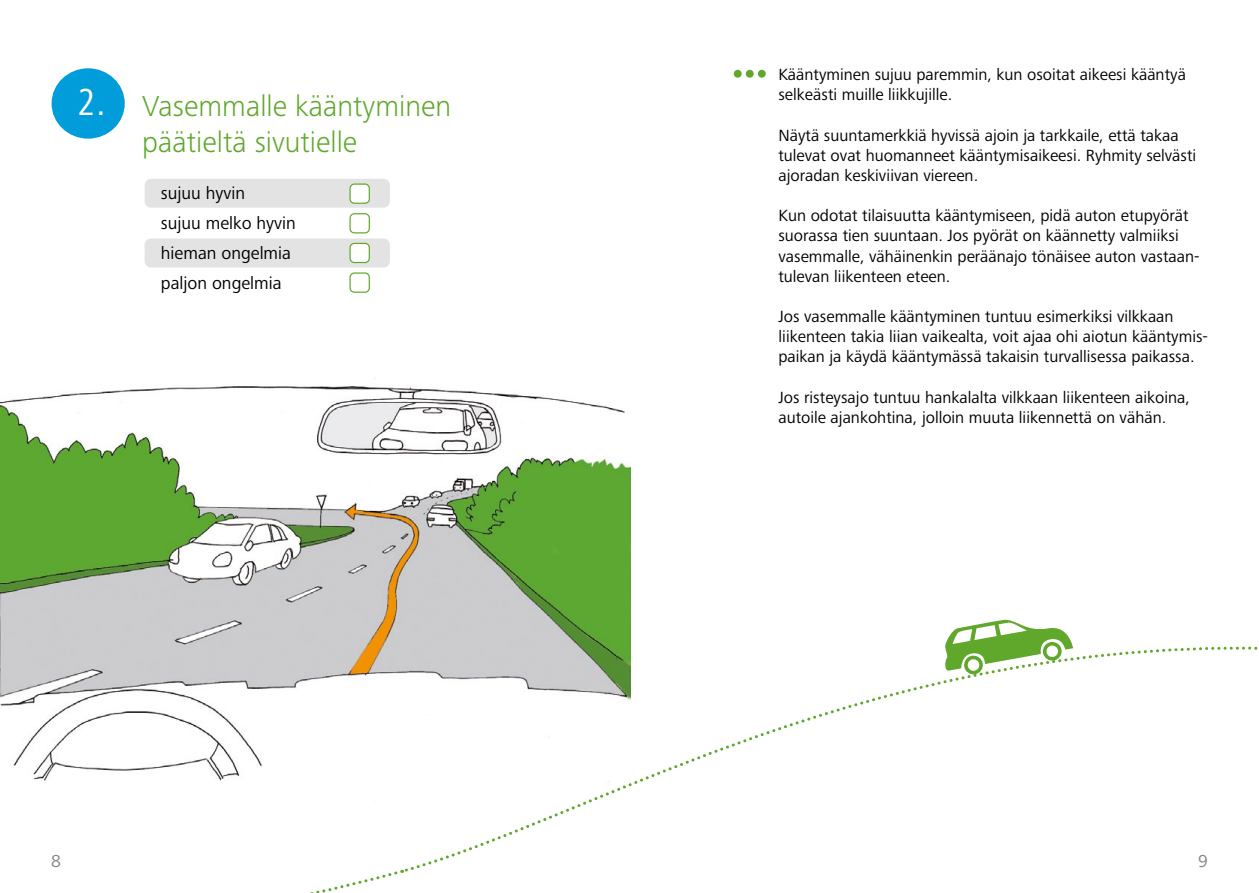
<style>
.page{position:relative;width:1259px;height:893px;background:#fff}
.page>*{position:absolute;margin:0;border:0;box-sizing:border-box;transform-origin:0 0}
.t1{font:300 30px/36px "Frutiger Next Pro";color:#5fa82c}
.t2{font:18px/30px "Frutiger Next Pro";color:#000}
.t3{font:18px "Frutiger Next Pro";color:#878787}
.t4{font:16.8px/20.1px "Frutiger Next Pro";color:#000}
.s1{font-weight:400;font-stretch:condensed;font-size:39px;color:#fff}
</style>
<div class="page">
<div style="left:145px;top:179px;width:245px;height:29px;background:#e3e3e3;border-radius:6px"></div>
<div style="left:145px;top:239px;width:245px;height:28px;background:#e3e3e3;border-radius:6px"></div>
<div style="left:350px;top:184px;width:19px;height:19px;background:#fff;border-radius:4px"></div>
<div style="left:349px;top:183px;width:21px;height:21px;border:1px solid #5fa82c;border-radius:4px"></div>
<div style="left:349px;top:213px;width:21px;height:20px;border:1px solid #5fa82c;border-radius:4px"></div>
<div style="left:350px;top:243px;width:19px;height:20px;background:#fff;border-radius:4px"></div>
<div style="left:349px;top:243px;width:21px;height:20px;border:1px solid #5fa82c;border-radius:4px"></div>
<div style="left:349px;top:272px;width:21px;height:21px;border:1px solid #5fa82c;border-radius:4px"></div>
<div style="left:52px;top:68px;width:73px;height:71px;background:#009dda;border-radius:50%"></div>
<div style="left:746px;top:70px;width:7px;height:8px;background:#5fa82c;border-radius:50%"></div>
<div style="left:734px;top:70px;width:7px;height:8px;background:#5fa82c;border-radius:50%"></div>
<div style="left:758px;top:70px;width:7px;height:8px;background:#5fa82c;border-radius:50%"></div>
<img style="left:0;top:378px;width:630px;height:403px">
<svg style="left:401px;top:601px;width:857px;height:272px"></svg>
<svg style="left:310px;top:829px;width:93px;height:64px"></svg>
<svg style="left:944px;top:618px;width:129px;height:57px"></svg>
<h1 class="t1" style="left:142px;top:88px;width:310px;text-indent:-65px"><span class="s1">2.</span> Vasemmalle kääntyminen päätieltä sivutielle</h1>
<p class="t2" style="left:161px;top:178px;width:136px">sujuu hyvin<br>sujuu melko hyvin hieman ongelmia paljon ongelmia</p>
<p class="t3" style="left:51px;top:851px;width:11px">8</p>
<p class="t4" style="left:778px;top:65px;width:409px">Kääntyminen sujuu paremmin, kun osoitat aikeesi kääntyä selkeästi muille liikkujille.</p>
<p class="t4" style="left:778px;top:125px;width:419px">Näytä suuntamerkkiä hyvissä ajoin ja tarkkaile, että takaa tulevat ovat huomanneet kääntymisaikeesi. Ryhmity selvästi ajoradan keskiviivan viereen.</p>
<p class="t4" style="left:778px;top:206px;width:423px">Kun odotat tilaisuutta kääntymiseen, pidä auton etupyörät suorassa tien suuntaan. Jos pyörät on käännetty valmiiksi vasemmalle, vähäinenkin peräänajo tönäisee auton vastaan&shy;tulevan liikenteen eteen.</p>
<p class="t4" style="left:778px;top:306px;width:431px">Jos vasemmalle kääntyminen tuntuu esimerkiksi vilkkaan liikenteen takia liian vaikealta, voit ajaa ohi aiotun kääntymis&shy;paikan ja käydä kääntymässä takaisin turvallisessa paikassa.</p>
<p class="t4" style="left:778px;top:387px;width:413px">Jos risteysajo tuntuu hankalalta vilkkaan liikenteen aikoina, autoile ajankohtina, jolloin muuta liikennettä on vähän.</p>
<p class="t3" style="left:1198px;top:851px;width:11px">9</p>
</div>
